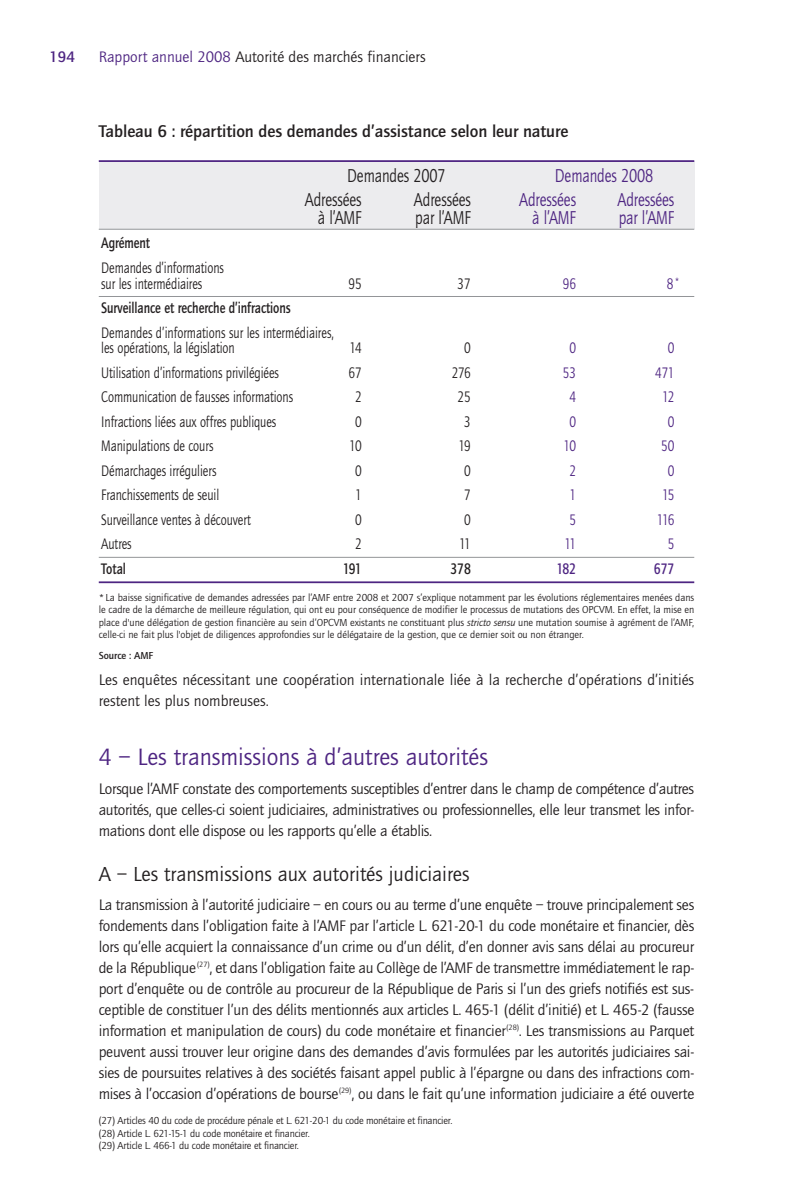
<style>
.page{position:relative;width:794px;height:1191px;background:#fff}
.page>*{position:absolute;margin:0;border:0;box-sizing:border-box;transform-origin:0 0}
.t1{font:24.5px "Quay Sans";color:#4e2582}
.t2{font:21px "Quay Sans";color:#231f20}
.t3{font:19.25px "Quay Sans";letter-spacing:-.005em;color:#231f20;scale:.8 1}
.t4{font:19.25px "Quay Sans";letter-spacing:-.005em;color:#4e2582;scale:.8 1}
.t5{font:500 17.5px "Quay Sans";letter-spacing:-.005em;color:#231f20}
.t6{font:15.75px/21px "Quay Sans";letter-spacing:-.005em;color:#231f20;text-align:justify}
.t7{font:15.75px/15.8px "Quay Sans";letter-spacing:-.005em;color:#231f20;scale:.8 1}
.t8{font:500 15.75px "Quay Sans";letter-spacing:-.005em;color:#231f20;scale:.8 1}
.t9{font:15.75px "Quay Sans";letter-spacing:-.07em;color:#4e2582;scale:.8 1}
.t10{font:500 15.75px "Quay Sans";letter-spacing:-.005em;color:#4e2582;scale:.8 1}
.t11{font:500 15.75px "Quay Sans";letter-spacing:-.005em;color:#4e2582}
.t12{font:10.5px/12.2px "Quay Sans";letter-spacing:-.02em;color:#231f20;text-align:justify}
.t13{font:500 10.5px "Quay Sans";letter-spacing:-.005em;color:#231f20}
.s1{color:#4e2582}
.s2{font-style:italic}
</style>
<div class="page">
<div style="left:99px;top:161px;width:595px;height:68px;background:#ececee"></div>
<hr style="left:99px;top:160px;width:595px;height:2px;background:#4e2582">
<hr style="left:99px;top:229px;width:595px;height:1px;background:#939598">
<hr style="left:99px;top:296px;width:595px;height:1px;background:#939598">
<hr style="left:99px;top:557px;width:595px;height:1px;background:#939598">
<hr style="left:99px;top:581px;width:595px;height:2px;background:#4e2582">
<p class="t11" style="left:49px;top:50px;width:27px">194</p>
<p class="t6" style="left:99px;top:47px;width:328px"><span class="s1">Rapport annuel 2008</span> Autorité des marchés financiers</p>
<p class="t5" style="left:99px;top:125px;width:471px">Tableau 6 : répartition des demandes d’assistance selon leur nature</p>
<p class="t3" style="left:347px;top:168px;width:125px">Demandes 2007</p>
<p class="t4" style="left:555px;top:168px;width:125px">Demandes 2008</p>
<p class="t3" style="left:305px;top:192px;width:73px">Adressées</p>
<p class="t3" style="left:414px;top:192px;width:73px">Adressées</p>
<p class="t4" style="left:519px;top:192px;width:73px">Adressées</p>
<p class="t4" style="left:617px;top:192px;width:73px">Adressées</p>
<p class="t3" style="left:318px;top:210px;width:56px">à l’AMF</p>
<p class="t3" style="left:415px;top:210px;width:71px">par l’AMF</p>
<p class="t4" style="left:532px;top:210px;width:56px">à l’AMF</p>
<p class="t4" style="left:618px;top:210px;width:71px">par l’AMF</p>
<p class="t8" style="left:101px;top:237px;width:63px">Agrément</p>
<p class="t7" style="left:101px;top:261px;width:155px">Demandes d’informations sur les intermédiaires</p>
<p class="t7" style="left:348px;top:277px;width:18px">95</p>
<p class="t7" style="left:457px;top:277px;width:18px">37</p>
<p class="t9" style="left:563px;top:277px;width:18px">96</p>
<p class="t9" style="left:667px;top:277px;width:17px">8<sup>*</sup></p>
<p class="t8" style="left:101px;top:302px;width:238px">Surveillance et recherche d’infractions</p>
<p class="t7" style="left:101px;top:326px;width:292px">Demandes d’informations sur les intermédiaires, les opérations, la législation</p>
<p class="t7" style="left:349px;top:342px;width:17px">14</p>
<p class="t7" style="left:464px;top:342px;width:10px">0</p>
<p class="t9" style="left:569px;top:342px;width:10px">0</p>
<p class="t9" style="left:667px;top:342px;width:10px">0</p>
<p class="t7" style="left:101px;top:366px;width:224px">Utilisation d’informations privilégiées</p>
<p class="t7" style="left:348px;top:366px;width:18px">67</p>
<p class="t7" style="left:452px;top:366px;width:26px">276</p>
<p class="t9" style="left:563px;top:366px;width:18px">53</p>
<p class="t9" style="left:655px;top:366px;width:26px">471</p>
<p class="t7" style="left:101px;top:391px;width:241px">Communication de fausses informations</p>
<p class="t7" style="left:355px;top:391px;width:10px">2</p>
<p class="t7" style="left:457px;top:391px;width:18px">25</p>
<p class="t9" style="left:569px;top:391px;width:10px">4</p>
<p class="t9" style="left:662px;top:391px;width:17px">12</p>
<p class="t7" style="left:101px;top:415px;width:220px">Infractions liées aux offres publiques</p>
<p class="t7" style="left:355px;top:415px;width:10px">0</p>
<p class="t7" style="left:464px;top:415px;width:10px">3</p>
<p class="t9" style="left:569px;top:415px;width:10px">0</p>
<p class="t9" style="left:667px;top:415px;width:10px">0</p>
<p class="t7" style="left:101px;top:440px;width:142px">Manipulations de cours</p>
<p class="t7" style="left:349px;top:440px;width:17px">10</p>
<p class="t7" style="left:458px;top:440px;width:17px">19</p>
<p class="t9" style="left:563px;top:440px;width:17px">10</p>
<p class="t9" style="left:661px;top:440px;width:18px">50</p>
<p class="t7" style="left:101px;top:464px;width:146px">Démarchages irréguliers</p>
<p class="t7" style="left:355px;top:464px;width:10px">0</p>
<p class="t7" style="left:464px;top:464px;width:10px">0</p>
<p class="t9" style="left:569px;top:464px;width:10px">2</p>
<p class="t9" style="left:667px;top:464px;width:10px">0</p>
<p class="t7" style="left:101px;top:489px;width:149px">Franchissements de seuil</p>
<p class="t7" style="left:355px;top:489px;width:10px">1</p>
<p class="t7" style="left:464px;top:489px;width:10px">7</p>
<p class="t9" style="left:569px;top:489px;width:10px">1</p>
<p class="t9" style="left:662px;top:489px;width:17px">15</p>
<p class="t7" style="left:101px;top:513px;width:189px">Surveillance ventes à découvert</p>
<p class="t7" style="left:355px;top:513px;width:10px">0</p>
<p class="t7" style="left:464px;top:513px;width:10px">0</p>
<p class="t9" style="left:569px;top:513px;width:10px">5</p>
<p class="t9" style="left:657px;top:513px;width:23px">116</p>
<p class="t7" style="left:101px;top:538px;width:40px">Autres</p>
<p class="t7" style="left:355px;top:538px;width:10px">2</p>
<p class="t7" style="left:459px;top:538px;width:16px">11</p>
<p class="t9" style="left:564px;top:538px;width:16px">11</p>
<p class="t9" style="left:667px;top:538px;width:10px">5</p>
<p class="t8" style="left:101px;top:562px;width:33px">Total</p>
<p class="t8" style="left:343px;top:562px;width:25px">191</p>
<p class="t8" style="left:450px;top:562px;width:27px">378</p>
<p class="t10" style="left:556px;top:562px;width:26px">182</p>
<p class="t10" style="left:654px;top:562px;width:27px">677</p>
<p class="t12" style="left:99px;top:592px;width:597px">*La baisse significative de demandes adressées par l’AMF entre 2008 et 2007 s’explique notamment par les évolutions réglementaires menées dans le cadre de la démarche de meilleure régulation, qui ont eu pour conséquence de modifier le processus de mutations des OPCVM. En effet, la mise en place d'une délégation de gestion financière au sein d’OPCVM existants ne constituant plus <span class="s2">stricto sensu</span> une mutation soumise à agrément de l’AMF, celle-ci ne fait plus l'objet de diligences approfondies sur le délégataire de la gestion, que ce dernier soit ou non étranger.</p>
<p class="t13" style="left:99px;top:651px;width:56px">Source : AMF</p>
<p class="t6" style="left:99px;top:670px;width:597px">Les enquêtes nécessitant une coopération internationale liée à la recherche d’opérations d’initiés restent les plus nombreuses.</p>
<h1 class="t1" style="left:99px;top:747px;width:391px">4 – Les transmissions à d’autres autorités</h1>
<p class="t6" style="left:99px;top:779px;width:597px">Lorsque l’AMF constate des comportements susceptibles d’entrer dans le champ de compétence d’autres autorités, que celles-ci soient judiciaires, administratives ou professionnelles, elle leur transmet les infor&shy;mations dont elle dispose ou les rapports qu’elle a établis.</p>
<h2 class="t2" style="left:99px;top:866px;width:372px">A – Les transmissions aux autorités judiciaires</h2>
<p class="t6" style="left:99px;top:895px;width:597px">La transmission à l’autorité judiciaire – en cours ou au terme d’une enquête – trouve principalement ses fondements dans l’obligation faite à l’AMF par l’article L. 621-20-1 du code monétaire et financier, dès lors qu’elle acquiert la connaissance d’un crime ou d’un délit, d’en donner avis sans délai au procureur de la République<sup>(27)</sup>, et dans l’obligation faite au Collège de l’AMF de transmettre immédiatement le rap&shy;port d’enquête ou de contrôle au procureur de la République de Paris si l’un des griefs notifiés est sus&shy;ceptible de constituer l’un des délits mentionnés aux articles L. 465-1 (délit d’initié) et L. 465-2 (fausse information et manipulation de cours) du code monétaire et financier<sup>(28)</sup>. Les transmissions au Parquet peuvent aussi trouver leur origine dans des demandes d’avis formulées par les autorités judiciaires sai&shy;sies de poursuites relatives à des sociétés faisant appel public à l’épargne ou dans des infractions com&shy;mises à l’occasion d’opérations de bourse<sup>(29)</sup>, ou dans le fait qu’une information judiciaire a été ouverte</p>
<p class="t12" style="left:99px;top:1115px;width:355px;text-align:left">(27) Articles 40 du code de procédure pénale et L. 621-20-1 du code monétaire et financier. (28) Article L. 621-15-1 du code monétaire et financier.<br>(29) Article L. 466-1 du code monétaire et financier.</p>
</div>
